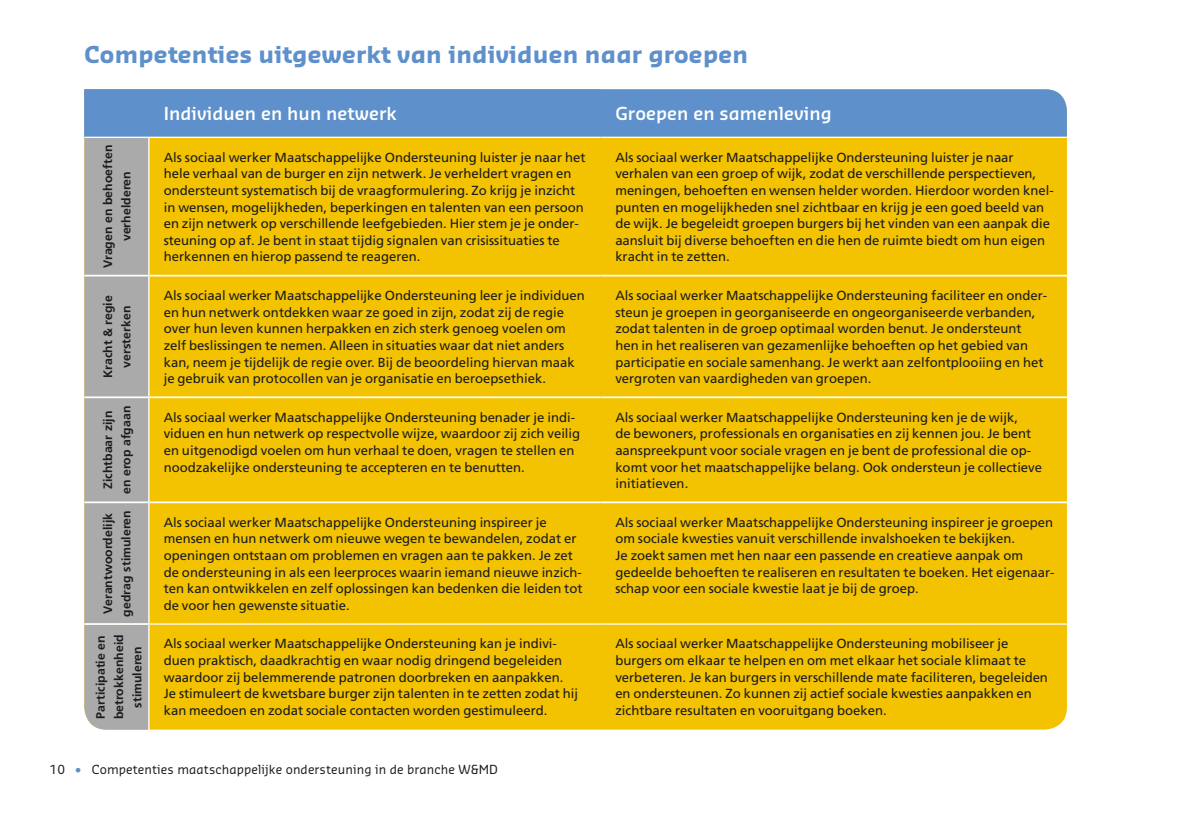
<style>
.page{position:relative;width:1191px;height:814px;background:#fff}
.page>*{position:absolute;margin:0;border:0;box-sizing:border-box;transform-origin:0 0}
.kop{font:700 22.75px "Sansa";letter-spacing:.01em;color:#5e90cb}
.tabel_brood{font:600 17.5px "Sansa";letter-spacing:.005em;color:#fff}
.tabel_7_5_pt{font:13.12px/16.6px "Frutiger";color:#1b1c20}
.tabel_brood-2{font:700 12.25px/18.4px "Frutiger";letter-spacing:.005em;color:#1b1c20;text-align:center}
.t1{font:12.25px "Sansa";letter-spacing:.01em;color:#1b1c20}
.s1{color:#5e90cb}
</style>
<div class="page">
<div style="left:600px;top:138px;width:467px;height:591px;background:#f3c200"></div>
<div style="left:600px;top:89px;width:467px;height:48px;background:#5e90cb"></div>
<svg style="left:84px;top:89px;width:516px;height:640px;background:#dfbb23"></svg>
<hr style="left:84px;top:275px;width:64px;height:1px;background:#fff">
<hr style="left:149px;top:275px;width:451px;height:1px;background:#fff">
<hr style="left:600px;top:275px;width:471px;height:1px;background:#fff">
<hr style="left:84px;top:396px;width:64px;height:2px;background:#fff">
<hr style="left:149px;top:396px;width:451px;height:2px;background:#fff">
<hr style="left:600px;top:396px;width:471px;height:2px;background:#fff">
<hr style="left:84px;top:501px;width:64px;height:2px;background:#fff">
<hr style="left:149px;top:501px;width:451px;height:2px;background:#fff">
<hr style="left:600px;top:501px;width:471px;height:2px;background:#fff">
<hr style="left:84px;top:623px;width:64px;height:2px;background:#fff">
<hr style="left:84px;top:137px;width:65px;height:1px;background:#fff">
<hr style="left:149px;top:137px;width:451px;height:1px;background:#fff">
<hr style="left:148px;top:623px;width:452px;height:1px;background:#fff">
<hr style="left:600px;top:623px;width:471px;height:1px;background:#fff">
<hr style="left:148px;top:138px;width:1px;height:137px;background:#fff">
<hr style="left:148px;top:275px;width:1px;height:122px;background:#fff">
<hr style="left:148px;top:397px;width:1px;height:105px;background:#fff">
<hr style="left:148px;top:502px;width:1px;height:121px;background:#fff">
<hr style="left:148px;top:624px;width:1px;height:121px;background:#fff">
<p class="kop" style="left:84px;top:40px;width:665px">Competenties uitgewerkt van individuen naar groepen</p>
<p class="tabel_brood-2" style="left:99px;top:268px;width:125px;rotate:-90deg">Vragen en behoeften verhelderen</p>
<p class="tabel_brood-2" style="left:99px;top:378px;width:84px;rotate:-90deg">Kracht &amp; regie versterken</p>
<p class="tabel_brood-2" style="left:99px;top:494px;width:90px;rotate:-90deg">Zichtbaar zijn en erop afgaan</p>
<p class="tabel_brood-2" style="left:99px;top:616px;width:108px;text-align:left;rotate:-90deg">Verantwoordelijk gedrag stimuleren</p>
<p class="tabel_brood-2" style="left:91px;top:719px;width:86px;rotate:-90deg">Participatie en betrokkenheid stimuleren</p>
<p class="tabel_brood" style="left:164px;top:102px;width:234px">Individuen en hun netwerk</p>
<p class="tabel_brood" style="left:615px;top:102px;width:218px">Groepen en samenleving</p>
<p class="tabel_7_5_pt" style="left:164px;top:149px;width:423px">Als sociaal werker Maatschappelijke Ondersteuning luister je naar het hele verhaal van de burger en zijn netwerk. Je verheldert vragen en ondersteunt systematisch bij de vraagformulering. Zo krijg je inzicht in wensen, mogelijkheden, beperkingen en talenten van een persoon en zijn netwerk op verschillende leefgebieden. Hier stem je je onder&shy;steuning op af. Je bent in staat tijdig signalen van crisissituaties te herkennen en hierop passend te reageren.</p>
<p class="tabel_7_5_pt" style="left:615px;top:149px;width:440px">Als sociaal werker Maatschappelijke Ondersteuning luister je naar verhalen van een groep of wijk, zodat de verschillende perspectieven, meningen, behoeften en wensen helder worden. Hierdoor worden knel&shy;punten en mogelijkheden snel zichtbaar en krijg je een goed beeld van de wijk. Je begeleidt groepen burgers bij het vinden van een aanpak die aansluit bij diverse behoeften en die hen de ruimte biedt om hun eigen kracht in te zetten.</p>
<p class="tabel_7_5_pt" style="left:164px;top:287px;width:422px">Als sociaal werker Maatschappelijke Ondersteuning leer je individuen en hun netwerk ontdekken waar ze goed in zijn, zodat zij de regie over hun leven kunnen herpakken en zich sterk genoeg voelen om zelf beslissingen te nemen. Alleen in situaties waar dat niet anders kan, neem je tijdelijk de regie over. Bij de beoordeling hiervan maak je gebruik van protocollen van je organisatie en beroepsethiek.</p>
<p class="tabel_7_5_pt" style="left:615px;top:287px;width:433px">Als sociaal werker Maatschappelijke Ondersteuning faciliteer en onder&shy;steun je groepen in georganiseerde en ongeorganiseerde verbanden, zodat talenten in de groep optimaal worden benut. Je ondersteunt hen in het realiseren van gezamenlijke behoeften op het gebied van participatie en sociale samenhang. Je werkt aan zelfontplooiing en het vergroten van vaardigheden van groepen.</p>
<p class="tabel_7_5_pt" style="left:164px;top:408px;width:418px">Als sociaal werker Maatschappelijke Ondersteuning benader je indi&shy;viduen en hun netwerk op respectvolle wijze, waardoor zij zich veilig en uitgenodigd voelen om hun verhaal te doen, vragen te stellen en noodzakelijke ondersteuning te accepteren en te benutten.</p>
<p class="tabel_7_5_pt" style="left:615px;top:408px;width:428px">Als sociaal werker Maatschappelijke Ondersteuning ken je de wijk,<br>de bewoners, professionals en organisaties en zij kennen jou. Je bent aanspreekpunt voor sociale vragen en je bent de professional die op&shy;komt voor het maatschappelijke belang. Ook ondersteun je collectieve initiatieven.</p>
<p class="tabel_7_5_pt" style="left:164px;top:513px;width:420px">Als sociaal werker Maatschappelijke Ondersteuning inspireer je mensen en hun netwerk om nieuwe wegen te bewandelen, zodat er openingen ontstaan om problemen en vragen aan te pakken. Je zet de ondersteuning in als een leerproces waarin iemand nieuwe inzich&shy;ten kan ontwikkelen en zelf oplossingen kan bedenken die leiden tot de voor hen gewenste situatie.</p>
<p class="tabel_7_5_pt" style="left:615px;top:513px;width:440px">Als sociaal werker Maatschappelijke Ondersteuning inspireer je groepen om sociale kwesties vanuit verschillende invalshoeken te bekijken.<br>Je zoekt samen met hen naar een passende en creatieve aanpak om gedeelde behoeften te realiseren en resultaten te boeken. Het eigenaar&shy;schap voor een sociale kwestie laat je bij de groep.</p>
<p class="tabel_7_5_pt" style="left:164px;top:635px;width:416px">Als sociaal werker Maatschappelijke Ondersteuning kan je indivi&shy;duen praktisch, daadkrachtig en waar nodig dringend begeleiden waardoor zij belemmerende patronen doorbreken en aanpakken.<br>Je stimuleert de kwetsbare burger zijn talenten in te zetten zodat hij kan meedoen en zodat sociale contacten worden gestimuleerd.</p>
<p class="tabel_7_5_pt" style="left:615px;top:635px;width:434px">Als sociaal werker Maatschappelijke Ondersteuning mobiliseer je burgers om elkaar te helpen en om met elkaar het sociale klimaat te verbeteren. Je kan burgers in verschillende mate faciliteren, begeleiden en ondersteunen. Zo kunnen zij actief sociale kwesties aanpakken en zichtbare resultaten en vooruitgang boeken.</p>
<p class="t1" style="left:50px;top:762px;width:450px">10 <span class="s1">•</span> Competenties maatschappelijke ondersteuning in de branche W&amp;MD</p>
</div>
